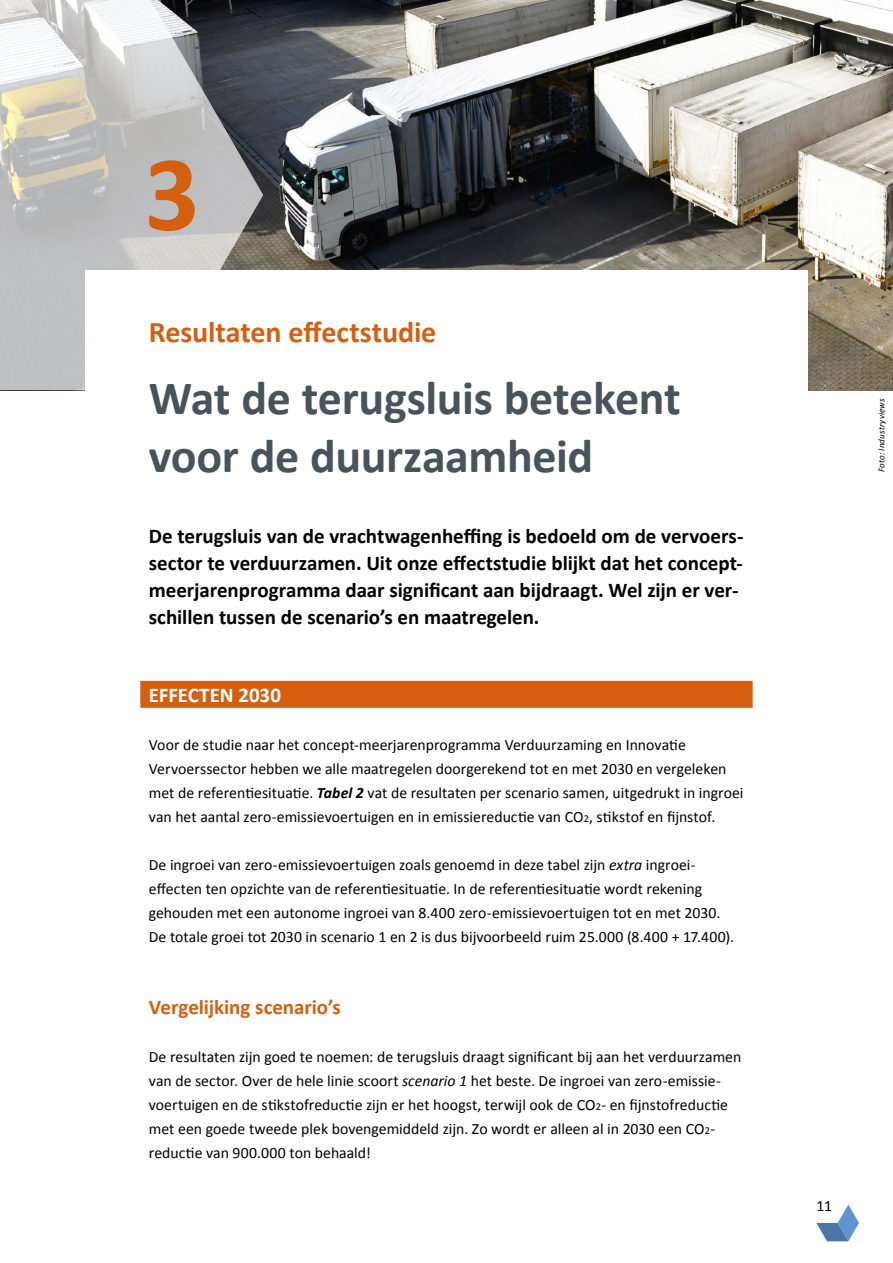
<style>
.page{position:relative;width:893px;height:1263px;background:#fff}
.page>*{position:absolute;margin:0;border:0;box-sizing:border-box;transform-origin:0 0}
.t1{font:700 108px "Calibri";color:#d45f0e}
.t2{font:700 48px/57.6px "Calibri";letter-spacing:-.01em;color:#48535c}
.t3{font:700 30px "Calibri";letter-spacing:-.005em;color:#d45f0e}
.t4{font:700 21px/27px "Calibri";letter-spacing:-.005em;color:#000}
.t5{font:700 21px "Calibri";letter-spacing:-.005em;color:#d45f0e}
.t6{font:700 21px "Calibri";letter-spacing:-.005em;color:#fff}
.t7{font:15.75px/24px "Calibri";color:#000}
.t8{font:italic 9px "Calibri";letter-spacing:.015em;color:#000}
.s1{font-weight:700;font-style:italic}
.s2{font-size:10.5px}
.s3{font-style:italic}
</style>
<div class="page">
<svg style="left:816px;top:1204px;width:43px;height:37px"></svg>
<img style="left:263px;top:0;width:630px;height:390px">
<svg style="left:0;top:0;width:263px;height:390px;background:#b4b4b3"></svg>
<div style="left:85px;top:270px;width:723px;height:144px;background:#fff"></div>
<div style="left:140px;top:681px;width:613px;height:27px;background:#d45f0e"></div>
<h1 class="t1" style="left:145px;top:127px;width:56px">3</h1>
<h3 class="t3" style="left:149px;top:313px;width:289px">Resultaten effectstudie</h3>
<h2 class="t2" style="left:149px;top:367px;width:533px">Wat de terugsluis betekent voor de duurzaamheid</h2>
<p class="t4" style="left:149px;top:522px;width:596px">De terugsluis van de vrachtwagenheffing is bedoeld om de vervoers&shy;sector te verduurzamen. Uit onze effectstudie blijkt dat het concept&shy;meerjarenprogramma daar significant aan bijdraagt. Wel zijn er ver&shy;schillen tussen de scenario’s en maatregelen.</p>
<h3 class="t6" style="left:149px;top:682px;width:134px">EFFECTEN 2030</h3>
<p class="t7" style="left:149px;top:732px;width:596px">Voor de studie naar het concept-meerjarenprogramma Verduurzaming en Innovatie Vervoerssector hebben we alle maatregelen doorgerekend tot en met 2030 en vergeleken met de referentiesituatie. <span class="s1">Tabel 2</span> vat de resultaten per scenario samen, uitgedrukt in ingroei van het aantal zero-emissievoertuigen en in emissiereductie van CO<span class="s2">2</span>, stikstof en fijnstof.</p>
<p class="t7" style="left:149px;top:852px;width:587px">De ingroei van zero-emissievoertuigen zoals genoemd in deze tabel zijn <span class="s3">extra</span> ingroei&shy;effecten ten opzichte van de referentiesituatie. In de referentiesituatie wordt rekening gehouden met een autonome ingroei van 8.400 zero-emissievoertuigen tot en met 2030.<br>De totale groei tot 2030 in scenario 1 en 2 is dus bijvoorbeeld ruim 25.000 (8.400 + 17.400).</p>
<h3 class="t5" style="left:149px;top:994px;width:193px">Vergelijking scenario’s</h3>
<p class="t7" style="left:149px;top:1044px;width:594px">De resultaten zijn goed te noemen: de terugsluis draagt significant bij aan het verduurzamen van de sector. Over de hele linie scoort <span class="s3">scenario 1</span> het beste. De ingroei van zero-emissie&shy;voertuigen en de stikstofreductie zijn er het hoogst, terwijl ook de CO<span class="s2">2</span>- en fijnstofreductie met een goede tweede plek bovengemiddeld zijn. Zo wordt er alleen al in 2030 een CO<span class="s2">2</span>- reductie van 900.000 ton behaald!</p>
<p class="t8" style="left:876px;top:472px;width:75px;rotate:-90deg">Foto: Industryviews</p>
<p class="t7" style="left:816px;top:1193px;width:17px">11</p>
</div>
